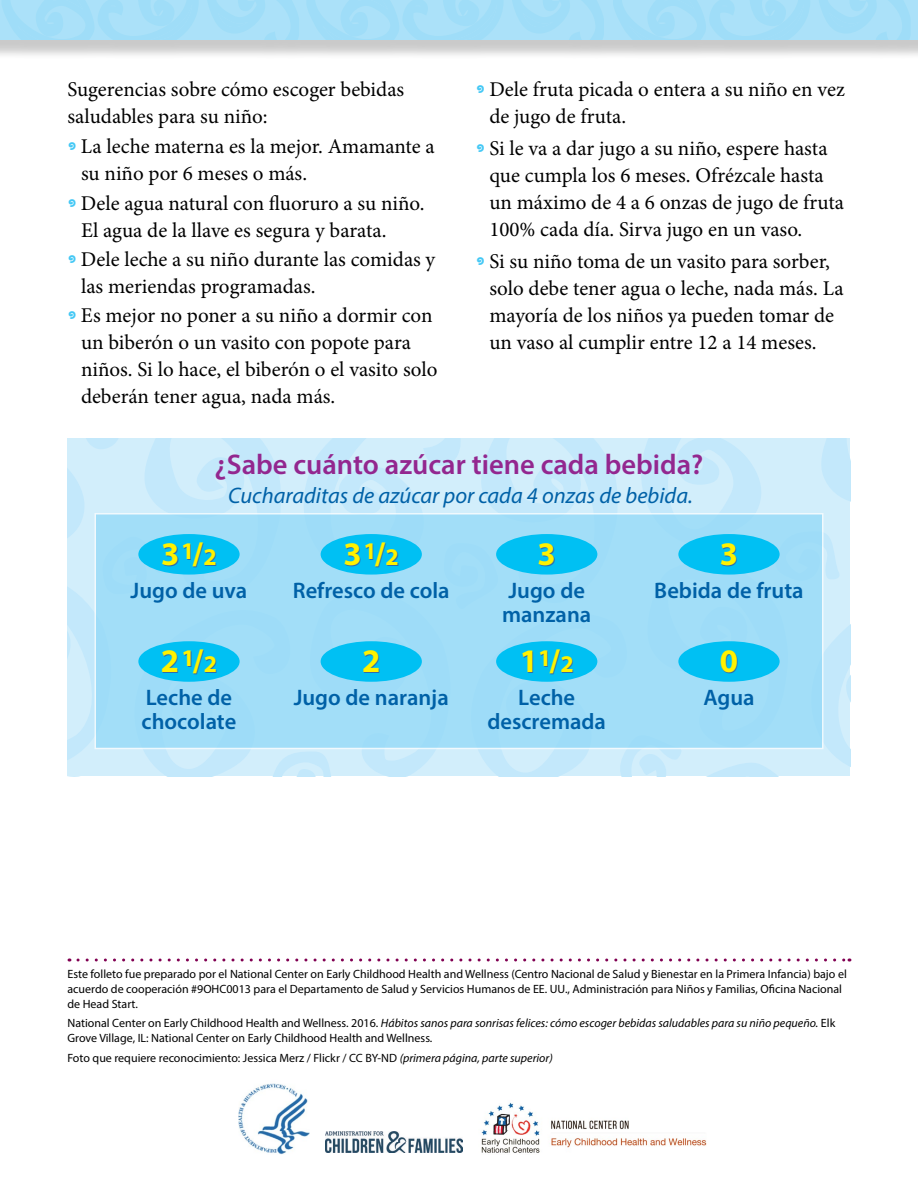
<style>
.page{position:relative;width:918px;height:1188px;background:#fff}
.page>*{position:absolute;margin:0;border:0;box-sizing:border-box;transform-origin:0 0}
.Numbers{font:700 33px "Myriad Pro";color:#fff200}
.Head{font:600 28.5px "Myriad Pro";color:#93278f}
.Table_labels{font:600 22.5px/24px "Myriad Pro";color:#0061a7}
.Head-2{font:italic 22.5px "Myriad Pro";color:#0061a7}
.Level_1_bullet_text{font:21px/27px "Minion Pro";color:#000}
.Body_text_2{font:21px/27px "Minion Pro";color:#000}
.Attribution_text{font:12px/15px "Myriad Pro";color:#000}
.s1{font-family:"Giddyup Std";font-size:45px;color:#44c8f5}
.s2{font-size:24px}
.s3{font-style:italic}
</style>
<div class="page">
<svg style="left:78px;top:959px;width:772px;height:3px"></svg>
<svg style="left:68px;top:439px;width:782px;height:337px"></svg>
<div style="left:94px;top:513px;width:730px;height:236px;background:#a2def8;border:2px solid #fff"></div>
<div style="left:138px;top:534px;width:102px;height:41px;background:#00c0f3;border-radius:50%"></div>
<div style="left:321px;top:534px;width:101px;height:41px;background:#00c0f3;border-radius:50%"></div>
<div style="left:496px;top:534px;width:101px;height:41px;background:#00c0f3;border-radius:50%"></div>
<div style="left:678px;top:534px;width:102px;height:41px;background:#00c0f3;border-radius:50%"></div>
<div style="left:138px;top:641px;width:102px;height:41px;background:#00c0f3;border-radius:50%"></div>
<div style="left:321px;top:641px;width:101px;height:41px;background:#00c0f3;border-radius:50%"></div>
<div style="left:496px;top:641px;width:101px;height:41px;background:#00c0f3;border-radius:50%"></div>
<div style="left:678px;top:641px;width:102px;height:41px;background:#00c0f3;border-radius:50%"></div>
<div style="left:0;top:0;width:918px;height:60px;background:#000;opacity:.3"></div>
<div style="left:0;top:0;width:918px;height:40px;background:#abe1f9"></div>
<svg style="left:208px;top:0;width:91px;height:40px"></svg>
<svg style="left:2px;top:0;width:196px;height:40px"></svg>
<svg style="left:512px;top:0;width:92px;height:40px"></svg>
<svg style="left:307px;top:0;width:196px;height:40px"></svg>
<svg style="left:819px;top:0;width:91px;height:40px"></svg>
<svg style="left:613px;top:0;width:197px;height:40px"></svg>
<img style="left:239px;top:1083px;width:70px;height:71px">
<img style="left:325px;top:1131px;width:137px;height:21px">
<img style="left:481px;top:1102px;width:225px;height:51px">
<p class="Body_text_2" style="left:68px;top:76px;width:338px">Sugerencias sobre cómo escoger bebidas saludables para su niño:</p>
<p class="Level_1_bullet_text" style="left:81px;top:133px;width:355px;text-indent:-14px"><span class="s1">•</span> La leche materna es la mejor. Amamante a su niño por 6 meses o más.</p>
<p class="Level_1_bullet_text" style="left:81px;top:189px;width:345px;text-indent:-14px"><span class="s1">•</span> Dele agua natural con fluoruro a su niño.<br>El agua de la llave es segura y barata.</p>
<p class="Level_1_bullet_text" style="left:81px;top:246px;width:356px;text-indent:-14px"><span class="s1">•</span> Dele leche a su niño durante las comidas y las meriendas programadas.</p>
<p class="Level_1_bullet_text" style="left:81px;top:302px;width:358px;text-indent:-14px"><span class="s1">•</span> Es mejor no poner a su niño a dormir con un biberón o un vasito con popote para niños. Si lo hace, el biberón o el vasito solo deberán tener agua, nada más.</p>
<p class="Level_1_bullet_text" style="left:489px;top:76px;width:357px;text-indent:-14px"><span class="s1">•</span> Dele fruta picada o entera a su niño en vez de jugo de fruta.</p>
<p class="Level_1_bullet_text" style="left:489px;top:135px;width:356px;text-indent:-14px"><span class="s1">•</span> Si le va a dar jugo a su niño, espere hasta que cumpla los 6 meses. Ofrézcale hasta un máximo de 4 a 6 onzas de jugo de fruta 100% cada día. Sirva jugo en un vaso.</p>
<p class="Level_1_bullet_text" style="left:489px;top:247px;width:356px;text-indent:-14px"><span class="s1">•</span> Si su niño toma de un vasito para sorber, solo debe tener agua o leche, nada más. La mayoría de los niños ya pueden tomar de un vaso al cumplir entre 12 a 14 meses.</p>
<h3 class="Head" style="left:215px;top:446px;width:490px">¿Sabe cuánto azúcar tiene cada bebida?</h3>
<h3 class="Head-2" style="left:228px;top:481px;width:466px">Cucharaditas de azúcar por cada 4 onzas de bebida.</h3>
<p class="Numbers" style="left:161px;top:533px;width:57px">3<sup>1</sup>/<span class="s2">2</span></p>
<p class="Numbers" style="left:344px;top:533px;width:57px">3<sup>1</sup>/<span class="s2">2</span></p>
<p class="Numbers" style="left:538px;top:533px;width:20px">3</p>
<p class="Numbers" style="left:720px;top:533px;width:20px">3</p>
<p class="Table_labels" style="left:131px;top:578px;width:118px">Jugo de uva</p>
<p class="Table_labels" style="left:293px;top:578px;width:158px">Refresco de cola</p>
<p class="Table_labels" style="left:502px;top:578px;width:91px">Jugo de manzana</p>
<p class="Table_labels" style="left:654px;top:578px;width:151px">Bebida de fruta</p>
<p class="Numbers" style="left:161px;top:640px;width:58px">2<sup>1</sup>/<span class="s2">2</span></p>
<p class="Numbers" style="left:362px;top:640px;width:20px">2</p>
<p class="Numbers" style="left:520px;top:640px;width:55px">1<sup>1</sup>/<span class="s2">2</span></p>
<p class="Numbers" style="left:720px;top:640px;width:20px">0</p>
<p class="Table_labels" style="left:142px;top:685px;width:96px">Leche de chocolate</p>
<p class="Table_labels" style="left:294px;top:685px;width:157px">Jugo de naranja</p>
<p class="Table_labels" style="left:487px;top:685px;width:120px;text-align:center">Leche descremada</p>
<p class="Table_labels" style="left:703px;top:685px;width:53px">Agua</p>
<p class="Attribution_text" style="left:68px;top:966px;width:781px">Este folleto fue preparado por el National Center on Early Childhood Health and Wellness (Centro Nacional de Salud y Bienestar en la Primera Infancia) bajo el acuerdo de cooperación #9OHC0013 para el Departamento de Salud y Servicios Humanos de EE. UU., Administración para Niños y Familias, Oficina Nacional de Head Start.</p>
<p class="Attribution_text" style="left:68px;top:1015px;width:769px">National Center on Early Childhood Health and Wellness. 2016. <span class="s3">Hábitos sanos para sonrisas felices: cómo escoger bebidas saludables para su niño pequeño.</span> Elk<br>Grove Village, IL: National Center on Early Childhood Health and Wellness.</p>
<p class="Attribution_text" style="left:68px;top:1050px;width:487px">Foto que requiere reconocimiento: Jessica Merz / Flickr / CC BY-ND <span class="s3">(primera página, parte superior)</span></p>
</div>
